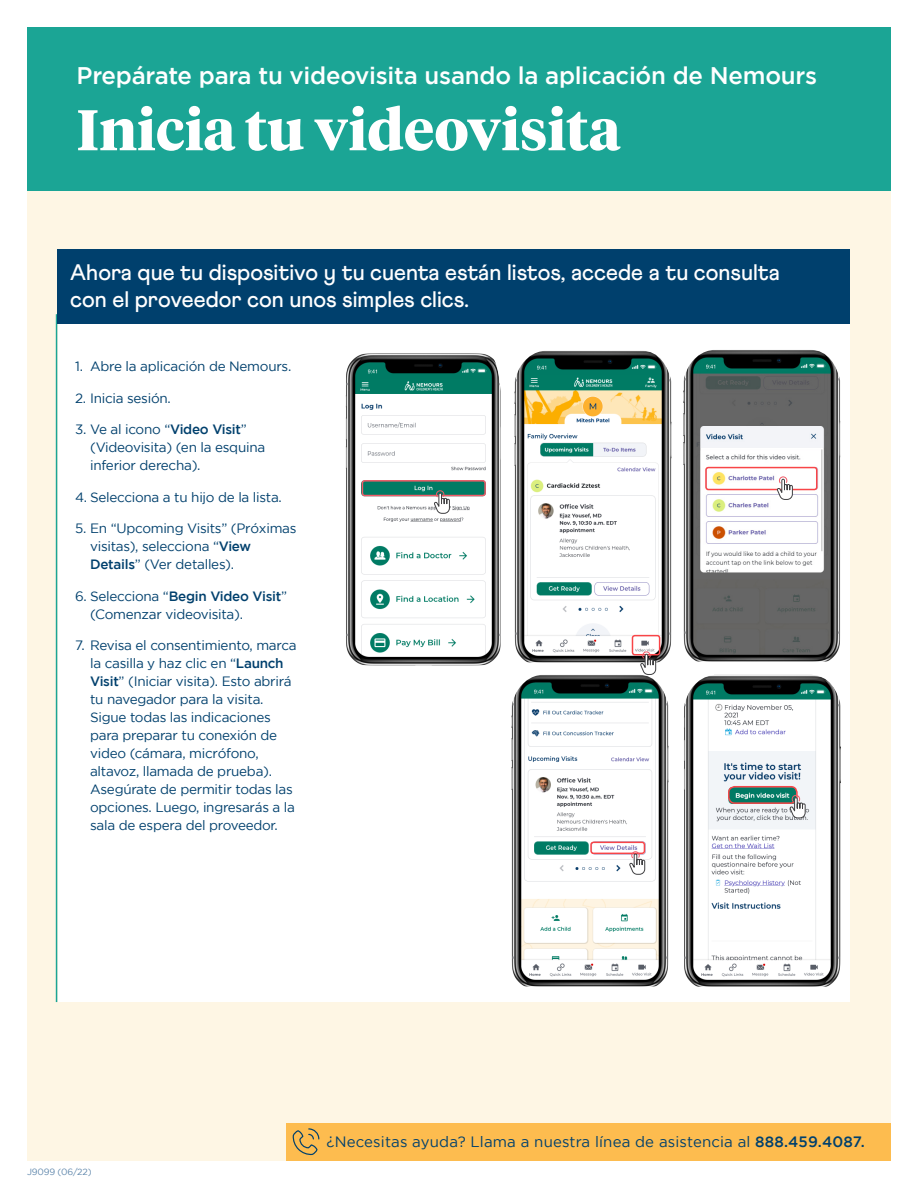
<style>
.page{position:relative;width:918px;height:1188px;background:#fff}
.page>*{position:absolute;margin:0;border:0;box-sizing:border-box;transform-origin:0 0}
.t1{font:700 57px "Tiempos Headline";color:#fff}
.t2{font:500 24px "Gotham";letter-spacing:-.01em;color:#fff}
.Indigo_Subheaders{font:500 22.5px/27px "Athletics";color:#fff}
.t3{font:15px "Gotham";letter-spacing:.01em;color:#00406d}
.t4{font:13.5px/18px "Gotham";letter-spacing:-.02em;color:#00406d}
.t5{font:9px "Gotham";letter-spacing:-.02em;color:#5f87ac}
.s1{font-weight:500}
</style>
<div class="page">
<div style="left:27px;top:190px;width:864px;height:971px;background:#fef6e4"></div>
<div style="left:286px;top:1123px;width:605px;height:38px;background:#fdbc4f"></div>
<svg style="left:292px;top:1128px;width:28px;height:28px"></svg>
<div style="left:58px;top:313px;width:792px;height:689px;background:#fff"></div>
<div style="left:27px;top:27px;width:864px;height:163px;background:#1ba595"></div>
<hr style="left:56px;top:314px;width:1px;height:688px;background:#1ba595">
<img style="left:514px;top:351px;width:157px;height:311px">
<img style="left:683px;top:350px;width:157px;height:312px">
<div style="left:57px;top:249px;width:793px;height:75px;background:#00406d"></div>
<img style="left:346px;top:353px;width:155px;height:312px">
<img style="left:511px;top:675px;width:157px;height:311px">
<img style="left:684px;top:675px;width:157px;height:312px">
<div style="left:705px;top:467px;width:112px;height:23px;border:2px solid #f84548;border-radius:2px"></div>
<svg style="left:776px;top:476px;width:17px;height:24px"></svg>
<div style="left:728px;top:786px;width:70px;height:18px;border:2px solid #f84548;border-radius:6px"></div>
<svg style="left:789px;top:794px;width:17px;height:25px"></svg>
<div style="left:362px;top:480px;width:124px;height:16px;border:2px solid #f05a67;border-radius:2px"></div>
<svg style="left:433px;top:490px;width:17px;height:24px"></svg>
<div style="left:632px;top:635px;width:28px;height:20px;border:2px solid #f84548;border-radius:2px"></div>
<svg style="left:639px;top:651px;width:18px;height:24px"></svg>
<div style="left:590px;top:842px;width:55px;height:12px;border:2px solid #f84548;border-radius:2px"></div>
<svg style="left:629px;top:851px;width:17px;height:24px"></svg>
<p class="t2" style="left:77px;top:62px;width:742px">Prepárate para tu videovisita usando la aplicación de Nemours</p>
<p class="t1" style="left:77px;top:91px;width:545px">Inicia tu videovisita</p>
<p class="Indigo_Subheaders" style="left:70px;top:259px;width:711px">Ahora que tu dispositivo y tu cuenta están listos, accede a tu consulta con el proveedor con unos simples clics.</p>
<p class="t4" style="left:75px;top:357px;width:218px">1. Abre la aplicación de Nemours.</p>
<p class="t4" style="left:75px;top:389px;width:97px">2. Inicia sesión.</p>
<p class="t4" style="left:90px;top:420px;width:177px;text-indent:-15px">3. Ve al icono “<span class="s1">Video Visit</span>” (Videovisita) (en la esquina inferior derecha).</p>
<p class="t4" style="left:75px;top:488px;width:208px">4. Selecciona a tu hijo de la lista.</p>
<p class="t4" style="left:90px;top:519px;width:208px;text-indent:-15px">5. En “Upcoming Visits” (Próximas visitas), selecciona “<span class="s1">View<br>Details</span>” (Ver detalles).</p>
<p class="t4" style="left:90px;top:587px;width:198px;text-indent:-15px">6. Selecciona “<span class="s1">Begin Video Visit</span>” (Comenzar videovisita).</p>
<p class="t4" style="left:90px;top:636px;width:208px;text-indent:-15px">7. Revisa el consentimiento, marca la casilla y haz clic en “<span class="s1">Launch<br>Visit</span>” (Iniciar visita). Esto abrirá tu navegador para la visita.<br>Sigue todas las indicaciones para preparar tu conexión de video (cámara, micrófono, altavoz, llamada de prueba).<br>Asegúrate de permitir todas las opciones. Luego, ingresarás a la sala de espera del proveedor.</p>
<p class="t5" style="left:27px;top:1167px;width:66px">J9099 (06/22)</p>
<p class="t3" style="left:327px;top:1133px;width:540px">¿Necesitas ayuda? Llama a nuestra línea de asistencia al <span class="s1">888.459.4087.</span></p>
</div>
